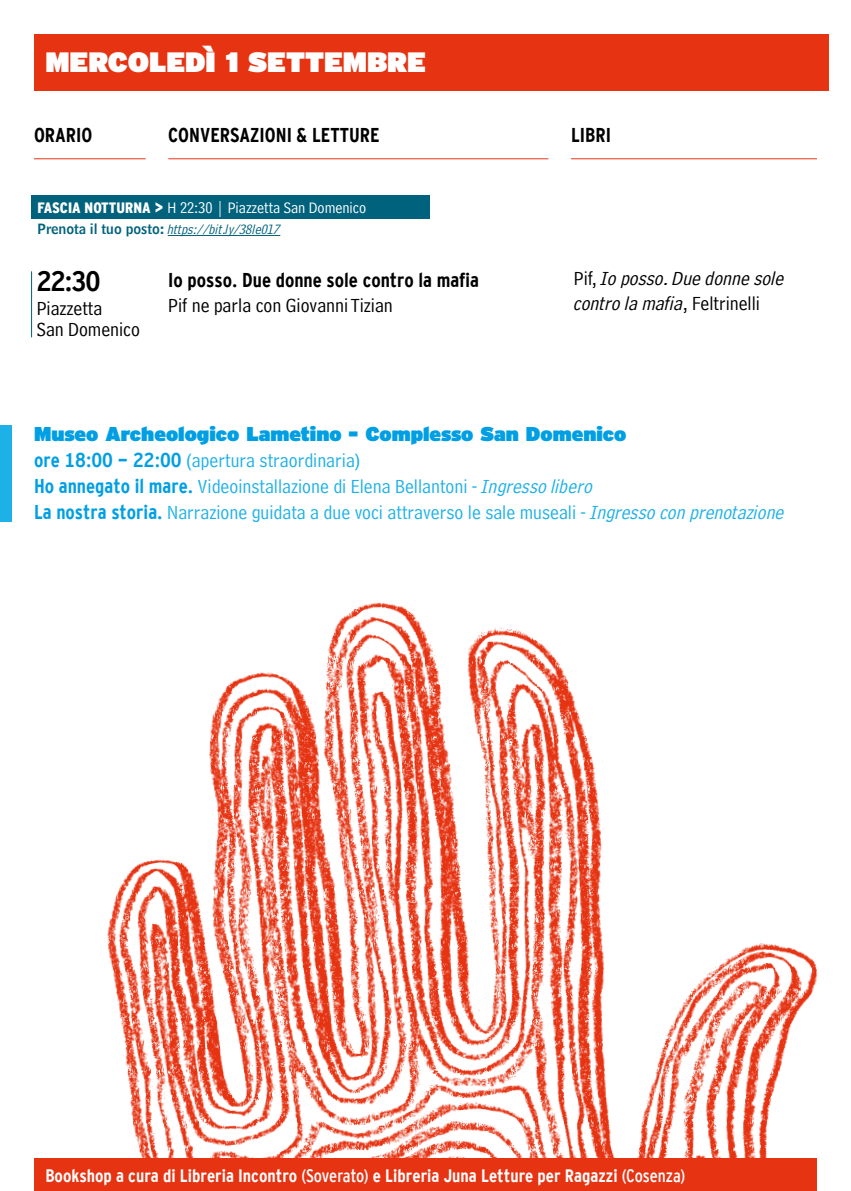
<style>
.page{position:relative;width:851px;height:1191px;background:#fff}
.page>*{position:absolute;margin:0;border:0;box-sizing:border-box;transform-origin:0 0}
.t1{font:900 28px "Interstate";color:#fff}
.t2{font:700 28px "Interstate Cond Mono";color:#000}
.t3{font:20px/26px "Bell Centennial Std Address";color:#1eb1e7}
.t4{font:700 20px "Interstate Cond Mono";color:#000}
.t5{font:italic 20px/25px "Bell Centennial Std Address";color:#000}
.t6{font:20px/21.2px "Bell Centennial Std Address";color:#000}
.t7{font:900 20px "Interstate";color:#009fe3}
.t8{font:700 18px "Interstate Cond Mono";color:#fff}
.t9{font:16px "Bell Centennial Std Address";color:#fff}
.t10{font:italic 14px "Bell Centennial Std Address";color:#00627d}
.s1{font-family:"Interstate Cond Mono";font-weight:900;font-size:15px}
.s2{font-family:"Interstate Cond Mono";font-weight:900}
.s3{font-family:"Bell Centennial Std Name Num";font-style:normal}
.s4{font-style:normal}
.s5{font-family:"Interstate Cond Mono";font-weight:700;color:#009fe3}
.s6{font-style:italic}
.s7{font-weight:400}
</style>
<div class="page">
<div style="left:34px;top:34px;width:794px;height:57px;background:#e63312"></div>
<hr style="left:34px;top:158px;width:112px;height:1px;background:#e63312">
<hr style="left:571px;top:158px;width:245px;height:1px;background:#e63312">
<hr style="left:168px;top:158px;width:380px;height:1px;background:#e63312">
<div style="left:31px;top:195px;width:398px;height:24px;background:#00627d"></div>
<hr style="left:168px;top:235px;width:112px;height:1px;background:#00627d">
<hr style="left:31px;top:271px;width:1px;height:66px;background:#00627d">
<img style="left:57px;top:602px;width:761px;height:589px">
<div style="left:0;top:425px;width:11px;height:97px;background:#1eb1e7"></div>
<div style="left:34px;top:1159px;width:782px;height:32px;background:#e63312"></div>
<h1 class="t1" style="left:45px;top:45px;width:382px">MERCOLEDÌ 1 SETTEMBRE</h1>
<p class="t4" style="left:34px;top:123px;width:60px">ORARIO</p>
<p class="t4" style="left:168px;top:123px;width:213px">CONVERSAZIONI &amp; LETTURE</p>
<p class="t4" style="left:571px;top:123px;width:41px">LIBRI</p>
<p class="t9" style="left:37px;top:198px;width:330px"><span class="s1">FASCIA NOTTURNA</span> <span class="s2">&gt;</span> H 22:30 | Piazzetta San Domenico</p>
<p class="t10" style="left:37px;top:221px;width:244px"><span class="s3">Prenota il tuo posto:</span> https://bit.ly/38le017</p>
<h1 class="t2" style="left:37px;top:265px;width:65px">22:30</h1>
<p class="t6" style="left:37px;top:298px;width:105px">Piazzetta<br>San Domenico</p>
<p class="t4" style="left:168px;top:269px;width:312px">Io posso. Due donne sole contro la mafia</p>
<p class="t6" style="left:168px;top:295px;width:226px">Pif ne parla con Giovanni Tizian</p>
<p class="t5" style="left:574px;top:266px;width:212px"><span class="s4">Pif,</span> Io posso. Due donne sole contro la mafia<span class="s4">, Feltrinelli</span></p>
<p class="t7" style="left:34px;top:422px;width:593px">Museo Archeologico Lametino - Complesso San Domenico</p>
<p class="t3" style="left:34px;top:448px;width:751px"><span class="s5">ore 18:00 - 22:00</span> (apertura straordinaria)<br><span class="s5">Ho annegato il mare.</span> Videoinstallazione di Elena Bellantoni - <span class="s6">Ingresso libero<br></span><span class="s5">La nostra storia.</span> Narrazione guidata a due voci attraverso le sale museali - <span class="s6">Ingresso con prenotazione</span></p>
<p class="t8" style="left:45px;top:1165px;width:641px">Bookshop a cura di Libreria Incontro <span class="s7">(Soverato)</span> e Libreria Juna Letture per Ragazzi <span class="s7">(Cosenza)</span></p>
</div>
